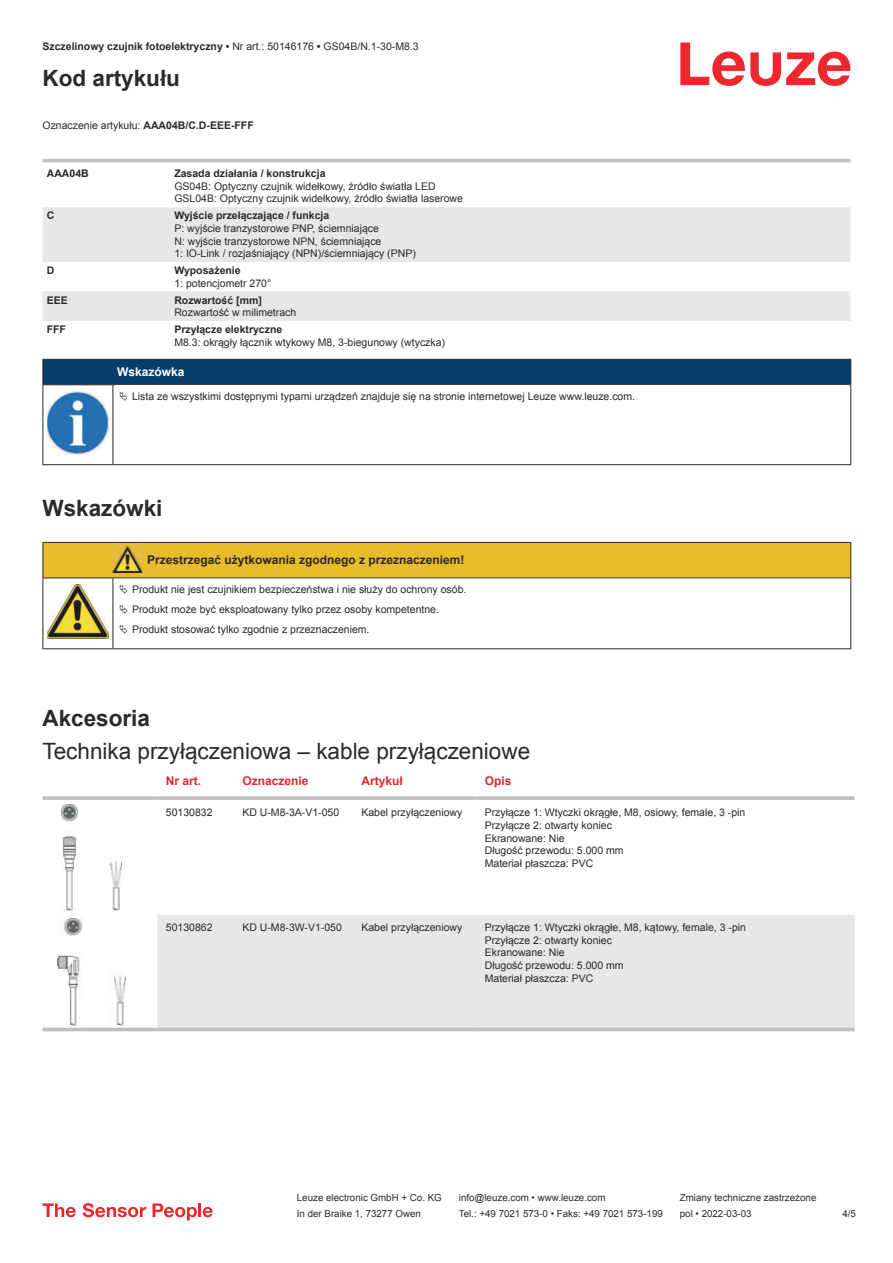
<style>
.page{position:relative;width:893px;height:1263px;background:#fff}
.page>*{position:absolute;margin:0;border:0;box-sizing:border-box;transform-origin:0 0}
.t1{font:22.5px "Arial";color:#2b292a}
.t2{font:700 22.5px "Arial";color:#2b292a}
.t3{font:700 12px "Arial";color:#2b292a}
.t4{font:700 12px "Arial";color:#db2a30}
.t5{font:700 12px "Arial";color:#fff}
.t6{font:10.5px/12.6px "Arial";color:#2b292a}
.t7{font:700 10.5px "Arial";color:#2b292a}
.t8{font:9.75px "Arial";color:#2b292a}
.s1{font-weight:400}
.s2{font-weight:700}
</style>
<div class="page">
<svg style="left:680px;top:43px;width:170px;height:43px"></svg>
<div style="left:43px;top:158px;width:807px;height:5px;background:#ebeced"></div>
<svg style="left:43px;top:207px;width:807px;height:114px;fill:#e6e7e9"></svg>
<hr style="left:43px;top:159px;width:127px;height:3px;background:#bdbfc1">
<hr style="left:170px;top:159px;width:680px;height:3px;background:#bdbfc1">
<svg style="left:43px;top:910px;width:812px;height:122px"></svg>
<div style="left:157px;top:915px;width:698px;height:113px;background:#e6e7e9"></div>
<svg style="left:43px;top:796px;width:114px;height:4px"></svg>
<hr style="left:157px;top:796px;width:77px;height:4px;background:#c5c7c9">
<svg style="left:234px;top:796px;width:119px;height:4px"></svg>
<svg style="left:353px;top:796px;width:123px;height:4px"></svg>
<hr style="left:476px;top:796px;width:379px;height:4px;background:#c5c7c9">
<hr style="left:43px;top:1028px;width:114px;height:3px;background:#bdbfc1">
<hr style="left:157px;top:1028px;width:77px;height:3px;background:#bdbfc1">
<hr style="left:234px;top:1028px;width:119px;height:3px;background:#bdbfc1">
<hr style="left:353px;top:1028px;width:123px;height:3px;background:#bdbfc1">
<hr style="left:476px;top:1028px;width:379px;height:3px;background:#bdbfc1">
<img style="left:61px;top:804px;width:61px;height:106px">
<img style="left:57px;top:919px;width:68px;height:106px">
<svg style="left:43px;top:1203px;width:33px;height:14px"></svg>
<svg style="left:83px;top:1203px;width:63px;height:14px"></svg>
<svg style="left:153px;top:1203px;width:44px;height:17px"></svg>
<hr style="left:198px;top:1203px;width:3px;height:14px;background:#ed272d">
<svg style="left:203px;top:1207px;width:10px;height:10px"></svg>
<div style="left:43px;top:359px;width:808px;height:26px;background:#063d69"></div>
<hr style="left:113px;top:384px;width:738px;height:1px;background:#2b292a">
<hr style="left:43px;top:385px;width:1px;height:75px;background:#2b292a">
<hr style="left:113px;top:385px;width:1px;height:75px;background:#2b292a">
<hr style="left:850px;top:385px;width:1px;height:75px;background:#2b292a">
<hr style="left:43px;top:464px;width:70px;height:1px;background:#2b292a">
<hr style="left:113px;top:464px;width:738px;height:1px;background:#2b292a">
<img style="left:47px;top:391px;width:61px;height:63px">
<hr style="left:43px;top:648px;width:70px;height:1px;background:#2b292a">
<hr style="left:113px;top:648px;width:30px;height:1px;background:#2b292a">
<hr style="left:143px;top:648px;width:708px;height:1px;background:#2b292a">
<svg style="left:43px;top:542px;width:808px;height:106px"></svg>
<p class="t7" style="left:43px;top:43px;width:378px">Szczelinowy czujnik fotoelektryczny • <span class="s1">Nr art.: 50146176</span> • <span class="s1">GS04B/N.1-30-M8.3</span></p>
<h1 class="t2" style="left:43px;top:63px;width:139px">Kod artykułu</h1>
<p class="t6" style="left:43px;top:119px;width:213px">Oznaczenie artykułu: <span class="s2">AAA04B/C.D-EEE-FFF</span></p>
<p class="t7" style="left:47px;top:166px;width:43px">AAA04B</p>
<p class="t7" style="left:174px;top:166px;width:153px">Zasada działania / konstrukcja</p>
<p class="t6" style="left:174px;top:180px;width:290px">GS04B: Optyczny czujnik widełkowy, źródło światła LED<br>GSL04B: Optyczny czujnik widełkowy, źródło światła laserowe</p>
<p class="t7" style="left:47px;top:212px;width:9px">C</p>
<p class="t7" style="left:174px;top:208px;width:157px">Wyjście przełączające / funkcja</p>
<p class="t6" style="left:174px;top:222px;width:243px">P: wyjście tranzystorowe PNP, ściemniające<br>N: wyjście tranzystorowe NPN, ściemniające<br>1: IO-Link / rozjaśniający (NPN)/ściemniający (PNP)</p>
<p class="t7" style="left:47px;top:266px;width:9px">D</p>
<p class="t7" style="left:174px;top:263px;width:68px">Wyposażenie</p>
<p class="t6" style="left:174px;top:277px;width:98px">1: potencjometr 270°</p>
<p class="t7" style="left:47px;top:296px;width:23px">EEE</p>
<p class="t7" style="left:174px;top:292px;width:89px">Rozwartość [mm]</p>
<p class="t6" style="left:174px;top:306px;width:123px">Rozwartość w milimetrach</p>
<p class="t7" style="left:47px;top:325px;width:21px">FFF</p>
<p class="t7" style="left:174px;top:322px;width:109px">Przyłącze elektryczne</p>
<p class="t6" style="left:174px;top:336px;width:272px">M8.3: okrągły łącznik wtykowy M8, 3-biegunowy (wtyczka)</p>
<p class="t5" style="left:117px;top:363px;width:69px">Wskazówka</p>
<p class="t6" style="left:132px;top:389px;width:505px">Lista ze wszystkimi dostępnymi typami urządzeń znajduje się na stronie internetowej Leuze www.leuze.com.</p>
<h1 class="t2" style="left:43px;top:492px;width:122px">Wskazówki</h1>
<p class="t3" style="left:147px;top:552px;width:319px">Przestrzegać użytkowania zgodnego z przeznaczeniem!</p>
<p class="t6" style="left:132px;top:579px;width:336px;line-height:20.2px">Produkt nie jest czujnikiem bezpieczeństwa i nie służy do ochrony osób.<br>Produkt może być eksploatowany tylko przez osoby kompetentne.<br>Produkt stosować tylko zgodnie z przeznaczeniem.</p>
<h1 class="t2" style="left:43px;top:709px;width:109px">Akcesoria</h1>
<h1 class="t1" style="left:43px;top:736px;width:489px">Technika przyłączeniowa – kable przyłączeniowe</h1>
<p class="t4" style="left:166px;top:773px;width:37px">Nr art.</p>
<p class="t4" style="left:242px;top:777px;width:68px">Oznaczenie</p>
<p class="t4" style="left:361px;top:773px;width:43px">Artykuł</p>
<p class="t4" style="left:485px;top:777px;width:28px">Opis</p>
<p class="t6" style="left:166px;top:807px;width:48px">50130832</p>
<p class="t6" style="left:242px;top:807px;width:98px">KD U-M8-3A-V1-050</p>
<p class="t6" style="left:361px;top:806px;width:102px">Kabel przyłączeniowy</p>
<p class="t6" style="left:485px;top:806px;width:262px">Przyłącze 1: Wtyczki okrągłe, M8, osiowy, female, 3 -pin<br>Przyłącze 2: otwarty koniec<br>Ekranowane: Nie<br>Długość przewodu: 5.000 mm<br>Materiał płaszcza: PVC</p>
<p class="t6" style="left:166px;top:922px;width:48px">50130862</p>
<p class="t6" style="left:242px;top:922px;width:101px">KD U-M8-3W-V1-050</p>
<p class="t6" style="left:361px;top:921px;width:102px">Kabel przyłączeniowy</p>
<p class="t6" style="left:485px;top:921px;width:263px">Przyłącze 1: Wtyczki okrągłe, M8, kątowy, female, 3 -pin<br>Przyłącze 2: otwarty koniec<br>Ekranowane: Nie<br>Długość przewodu: 5.000 mm<br>Materiał płaszcza: PVC</p>
<p class="t8" style="left:297px;top:1191px;width:146px">Leuze electronic GmbH + Co. KG</p>
<p class="t8" style="left:459px;top:1191px;width:148px">info@leuze.com • www.leuze.com</p>
<p class="t8" style="left:680px;top:1191px;width:138px">Zmiany techniczne zastrzeżone</p>
<p class="t8" style="left:297px;top:1210px;width:126px">In der Braike 1, 73277 Owen</p>
<p class="t8" style="left:459px;top:1207px;width:205px">Tel.: +49 7021 573-0 • Faks: +49 7021 573-199</p>
<p class="t8" style="left:680px;top:1207px;width:73px">pol • 2022-03-03</p>
<p class="t8" style="left:842px;top:1210px;width:15px">4 /5</p>
</div>
